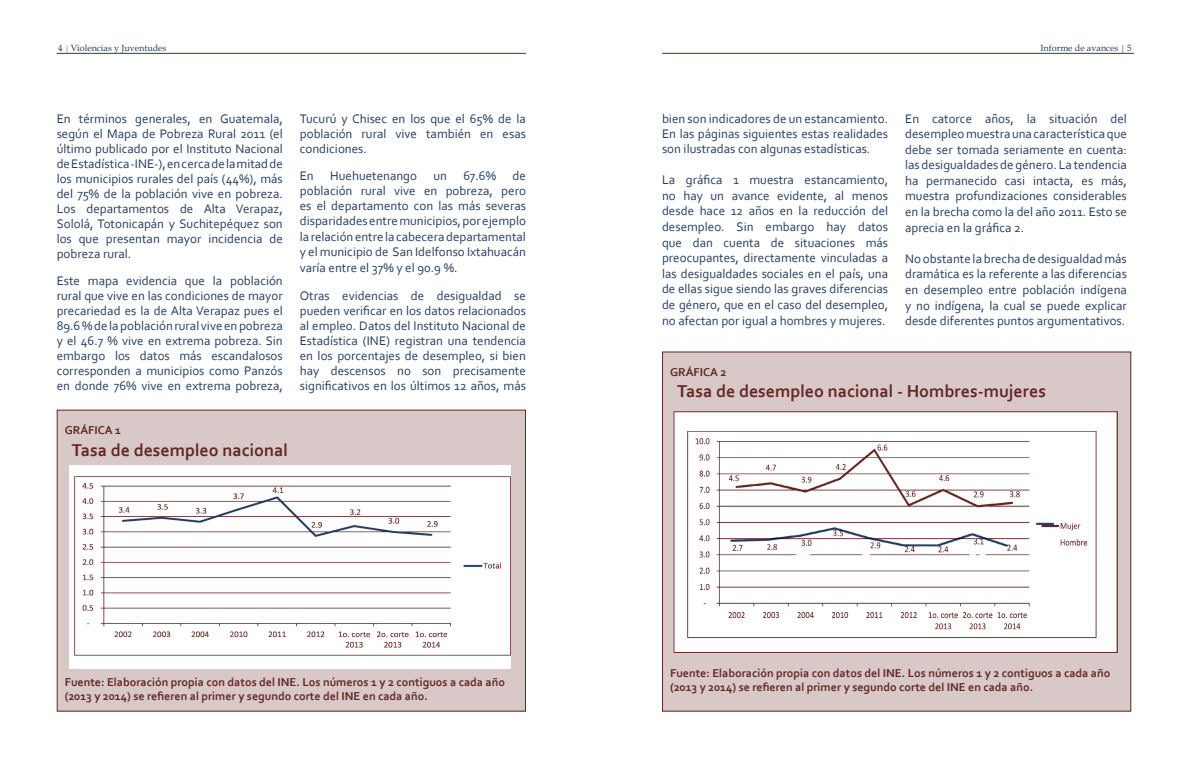
<style>
.page{position:relative;width:1188px;height:774px;background:#fff}
.page>*{position:absolute;margin:0;border:0;box-sizing:border-box;transform-origin:0 0}
.t1{font:700 18px "Corbel";color:#642723}
.t2{font:13px/15px "Corbel";color:#243e62;text-align:justify}
.t3{font:700 12px/14.4px "Corbel";color:#642723}
.t4{font:9px "Book Antiqua";color:#243e62}
.s1{font-family:"Garamond";font-style:italic;font-size:8px}
.s2{font-size:8px}
</style>
<div class="page">
<hr style="left:57px;top:53px;width:469px;height:1px;background:#642723">
<hr style="left:662px;top:53px;width:472px;height:1px;background:#642723">
<div style="left:663px;top:352px;width:468px;height:359px;background:#d8c9c8"></div>
<img style="left:675px;top:413px;width:440px;height:238px">
<div style="left:673px;top:411px;width:445px;height:242px;border:1px solid #642723"></div>
<div style="left:57px;top:410px;width:468px;height:301px;background:#d8c9c8"></div>
<div style="left:57px;top:410px;width:469px;height:302px;border:1px solid #642723"></div>
<img style="left:70px;top:465px;width:440px;height:203px">
<p class="t4" style="left:58px;top:42px;width:110px">4 <span class="s1">|</span> Violencias y Juventudes</p>
<p class="t4" style="left:1041px;top:42px;width:92px">Informe de avances <span class="s2">|</span> 5</p>
<p class="t2" style="left:57px;top:111px;width:228px">En términos generales, en Guatemala, según el Mapa de Pobreza Rural 2011 (el último publicado por el Instituto Nacional de Estadística -INE-), en cerca de la mitad de los municipios rurales del país (44%), más del 75% de la población vive en pobreza.<br>Los departamentos de Alta Verapaz, Sololá, Totonicapán y Suchitepéquez son los que presentan mayor incidencia de pobreza rural.</p>
<p class="t2" style="left:57px;top:273px;width:228px">Este mapa evidencia que la población rural que vive en las condiciones de mayor precariedad es la de Alta Verapaz pues el 89.6 % de la población rural vive en pobreza y el 46.7 % vive en extrema pobreza. Sin embargo los datos más escandalosos corresponden a municipios como Panzós en donde 76% vive en extrema pobreza,</p>
<p class="t3" style="left:65px;top:422px;width:58px">GRÁFICA 1</p>
<h1 class="t1" style="left:72px;top:438px;width:218px">Tasa de desempleo nacional</h1>
<p class="t2" style="left:300px;top:111px;width:228px">Tucurú y Chisec en los que el 65% de la población rural vive también en esas condiciones.</p>
<p class="t2" style="left:300px;top:168px;width:16px">En</p>
<p class="t2" style="left:330px;top:168px;width:88px">Huehuetenango</p>
<p class="t2" style="left:434px;top:168px;width:15px">un</p>
<p class="t2" style="left:464px;top:168px;width:34px">67.6%</p>
<p class="t2" style="left:300px;top:168px;width:228px;line-height:15.3px;text-indent:213px">de población rural vive en pobreza, pero es el departamento con las más severas disparidades entre municipios, por ejemplo la relación entre la cabecera departamental y el municipio de San Idelfonso Ixtahuacán varía entre el 37% y el 90.9 %.</p>
<p class="t2" style="left:300px;top:288px;width:228px">Otras evidencias de desigualdad se pueden verificar en los datos relacionados al empleo. Datos del Instituto Nacional de Estadística (INE) registran una tendencia en los porcentajes de desempleo, si bien hay descensos no son precisamente significativos en los últimos 12 años, más</p>
<p class="t3" style="left:65px;top:674px;width:442px">Fuente: Elaboración propia con datos del INE. Los números 1 y 2 contiguos a cada año (2013 y 2014) se refieren al primer y segundo corte del INE en cada año.</p>
<p class="t2" style="left:905px;top:111px;width:223px;line-height:15.5px">En catorce años, la situación del desempleo muestra una característica que debe ser tomada seriamente en cuenta: las desigualdades de género. La tendencia ha permanecido casi intacta, es más, muestra profundizaciones considerables en la brecha como la del año 2011. Esto se aprecia en la gráfica 2.</p>
<p class="t2" style="left:905px;top:250px;width:223px;line-height:15.6px">No obstante la brecha de desigualdad más dramática es la referente a las diferencias en desempleo entre población indígena y no indígena, la cual se puede explicar desde diferentes puntos argumentativos.</p>
<p class="t2" style="left:662px;top:111px;width:228px">bien son indicadores de un estancamiento.<br>En las páginas siguientes estas realidades son ilustradas con algunas estadísticas.</p>
<p class="t2" style="left:662px;top:172px;width:228px;line-height:15.6px">La gráfica 1 muestra estancamiento, no hay un avance evidente, al menos desde hace 12 años en la reducción del desempleo. Sin embargo hay datos que dan cuenta de situaciones más preocupantes, directamente vinculadas a las desigualdades sociales en el país, una de ellas sigue siendo las graves diferencias de género, que en el caso del desempleo, no afectan por igual a hombres y mujeres.</p>
<p class="t3" style="left:670px;top:364px;width:58px">GRÁFICA 2</p>
<h1 class="t1" style="left:677px;top:380px;width:370px">Tasa de desempleo nacional - Hombres-mujeres</h1>
<p class="t3" style="left:670px;top:665px;width:442px">Fuente: Elaboración propia con datos del INE. Los números 1 y 2 contiguos a cada año (2013 y 2014) se refieren al primer y segundo corte del INE en cada año.</p>
</div>
